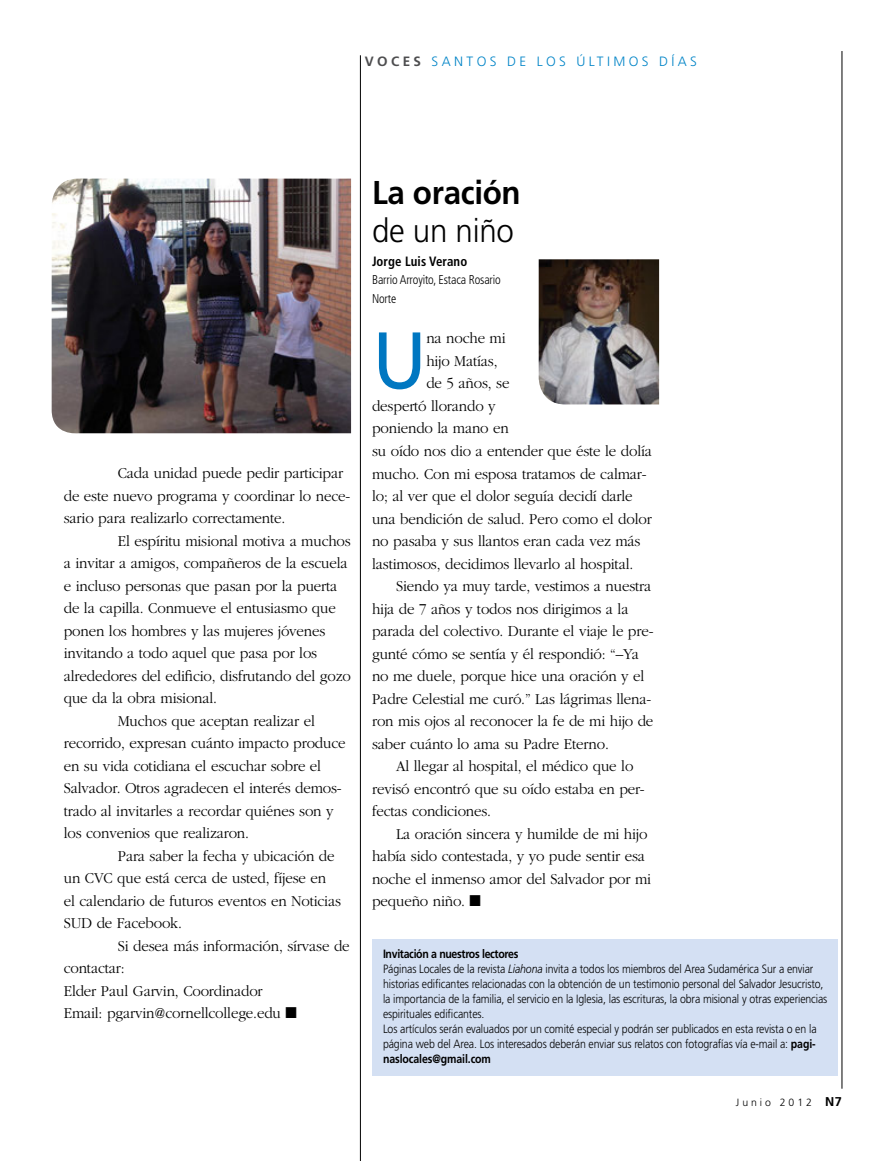
<style>
.page{position:relative;width:893px;height:1161px;background:#fff}
.page>*{position:absolute;margin:0;border:0;box-sizing:border-box;transform-origin:0 0}
.t1{font:80.25px "Frutiger";color:#0077c1;scale:.95 1}
.t2{font:700 33px "Frutiger";letter-spacing:-.01em;color:#000;scale:.95 1}
.t3{font:300 33px "Frutiger";letter-spacing:-.01em;color:#000;scale:.95 1}
.t4{font:300 15.75px/22.5px "Garamond";letter-spacing:-.01em;color:#000;scale:.95 1}
.t5{font:300 13.5px "Frutiger";letter-spacing:.25em;color:#0084c7}
.t6{font:700 condensed 13.5px "Frutiger";letter-spacing:.01em;color:#000;scale:.95 1}
.t7{font:300 condensed 12.75px/18.3px "Frutiger";letter-spacing:-.01em;color:#000;scale:.95 1}
.t8{font:300 12px/15px "Frutiger";letter-spacing:-.01em;color:#000;scale:.88 1}
.t9{font:300 10.5px "Frutiger";letter-spacing:.28em;color:#000}
.s1{font-weight:700;color:#4d4d4f}
.s2{font-weight:700}
.s3{font-style:italic}
.s4{font-weight:700;font-size:12.75px}
</style>
<div class="page">
<hr style="left:842px;top:51px;width:1px;height:1038px;background:#000">
<div style="left:372px;top:939px;width:466px;height:137px;background:#d4e0f3"></div>
<img style="left:52px;top:179px;width:299px;height:255px">
<hr style="left:360px;top:55px;width:1px;height:1106px;background:#000">
<img style="left:539px;top:259px;width:120px;height:145px">
<p class="t5" style="left:365px;top:54px;width:152px"><span class="s1">VOCES</span> SANTOS DE</p>
<p class="t5" style="left:537px;top:54px;width:160px">LOS ÚLTI MOS días</p>
<p class="t4" style="left:64px;top:462px;width:303px;text-indent:54px">Cada unidad puede pedir participar de este nuevo programa y coordinar lo nece&shy;sario para realizarlo correctamente.</p>
<p class="t4" style="left:118px;top:530px;width:247px">El espíritu misional motiva a muchos</p>
<p class="t4" style="left:64px;top:552px;width:300px">a invitar a amigos, compañeros de la escuela</p>
<p class="t4" style="left:64px;top:575px;width:290px">e incluso personas que pasan por la puerta</p>
<p class="t4" style="left:64px;top:597px;width:288px">de la capilla. Conmueve el entusiasmo que</p>
<p class="t4" style="left:64px;top:620px;width:277px">ponen los hombres y las mujeres jóvenes</p>
<p class="t4" style="left:64px;top:642px;width:268px">invitando a todo aquel que pasa por los</p>
<p class="t4" style="left:64px;top:665px;width:304px">alrededores del edificio, disfrutando del gozo</p>
<p class="t4" style="left:64px;top:687px;width:163px">que da la obra misional.</p>
<p class="t4" style="left:118px;top:710px;width:209px">Muchos que aceptan realizar el</p>
<p class="t4" style="left:64px;top:732px;width:298px">recorrido, expresan cuánto impacto produce</p>
<p class="t4" style="left:64px;top:755px;width:272px">en su vida cotidiana el escuchar sobre el</p>
<p class="t4" style="left:64px;top:777px;width:294px">Salvador. Otros agradecen el interés demos-</p>
<p class="t4" style="left:64px;top:800px;width:286px">trado al invitarles a recordar quiénes son y</p>
<p class="t4" style="left:64px;top:822px;width:197px">los convenios que realizaron.</p>
<p class="t4" style="left:118px;top:845px;width:230px">Para saber la fecha y ubicación de</p>
<p class="t4" style="left:64px;top:867px;width:278px">un CVC que está cerca de usted, fíjese en</p>
<p class="t4" style="left:64px;top:890px;width:293px">el calendario de futuros eventos en Noticias</p>
<p class="t4" style="left:64px;top:912px;width:126px">SUD de Facebook.</p>
<p class="t4" style="left:118px;top:935px;width:246px">Si desea más información, sírvase de</p>
<p class="t4" style="left:64px;top:957px;width:66px">contactar:</p>
<p class="t4" style="left:64px;top:980px;width:211px">Elder Paul Garvin, Coordinador</p>
<p class="t4" style="left:64px;top:1002px;width:247px">Email: pgarvin@cornellcollege.edu ■</p>
<h2 class="t2" style="left:372px;top:173px;width:158px">La oración</h2>
<h2 class="t3" style="left:372px;top:212px;width:151px">de un niño</h2>
<p class="t6" style="left:372px;top:253px;width:102px">Jorge Luis Verano</p>
<p class="t7" style="left:372px;top:271px;width:137px">Barrio Arroyito, Estaca Rosario<br>Norte</p>
<h1 class="t1" style="left:372px;top:313px;width:59px">U</h1>
<p class="t4" style="left:426px;top:327px;width:85px">na noche mi</p>
<p class="t4" style="left:426px;top:350px;width:77px">hijo Matías,</p>
<p class="t4" style="left:426px;top:372px;width:89px">de 5 años, se</p>
<p class="t4" style="left:372px;top:395px;width:132px">despertó llorando y</p>
<p class="t4" style="left:372px;top:417px;width:145px">poniendo la mano en</p>
<p class="t4" style="left:372px;top:440px;width:296px">su oído nos dio a entender que éste le dolía</p>
<p class="t4" style="left:372px;top:462px;width:290px">mucho. Con mi esposa tratamos de calmar-</p>
<p class="t4" style="left:372px;top:485px;width:276px">lo; al ver que el dolor seguía decidí darle</p>
<p class="t4" style="left:372px;top:507px;width:296px">una bendición de salud. Pero como el dolor</p>
<p class="t4" style="left:372px;top:530px;width:284px">no pasaba y sus llantos eran cada vez más</p>
<p class="t4" style="left:372px;top:552px;width:276px">lastimosos, decidimos llevarlo al hospital.</p>
<p class="t4" style="left:396px;top:575px;width:270px">Siendo ya muy tarde, vestimos a nuestra</p>
<p class="t4" style="left:372px;top:597px;width:271px">hija de 7 años y todos nos dirigimos a la</p>
<p class="t4" style="left:372px;top:620px;width:298px">parada del colectivo. Durante el viaje le pre-</p>
<p class="t4" style="left:372px;top:642px;width:282px">gunté cómo se sentía y él respondió: “–Ya</p>
<p class="t4" style="left:372px;top:665px;width:288px">no me duele, porque hice una oración y el</p>
<p class="t4" style="left:372px;top:687px;width:295px">Padre Celestial me curó.” Las lágrimas llena-</p>
<p class="t4" style="left:372px;top:710px;width:298px">ron mis ojos al reconocer la fe de mi hijo de</p>
<p class="t4" style="left:372px;top:732px;width:251px">saber cuánto lo ama su Padre Eterno.</p>
<p class="t4" style="left:396px;top:755px;width:251px">Al llegar al hospital, el médico que lo</p>
<p class="t4" style="left:372px;top:777px;width:289px">revisó encontró que su oído estaba en per-</p>
<p class="t4" style="left:372px;top:800px;width:127px">fectas condiciones.</p>
<p class="t4" style="left:396px;top:822px;width:266px">La oración sincera y humilde de mi hijo</p>
<p class="t4" style="left:372px;top:845px;width:289px">había sido contestada, y yo pude sentir esa</p>
<p class="t4" style="left:372px;top:867px;width:295px">noche el inmenso amor del Salvador por mi</p>
<p class="t4" style="left:372px;top:890px;width:116px">pequeño niño. ■</p>
<p class="t8" style="left:383px;top:946px;width:506px"><span class="s2">Invitación a nuestros lectores<br></span>Páginas Locales de la revista <span class="s3">Liahona</span> invita a todos los miembros del Area Sudamérica Sur a enviar historias edificantes relacionadas con la obtención de un testimonio personal del Salvador Jesucristo, la importancia de la familia, el servicio en la Iglesia, las escrituras, la obra misional y otras experiencias espirituales edificantes.<br>Los artículos serán evaluados por un comité especial y podrán ser publicados en esta revista o en la página web del Area. Los interesados deberán enviar sus relatos con fotografías vía e-mail a: <span class="s2">pagi&shy;naslocales@gmail.com</span></p>
<p class="t9" style="left:736px;top:1096px;width:108px">Junio 2012 <span class="s4">N7</span></p>
</div>
